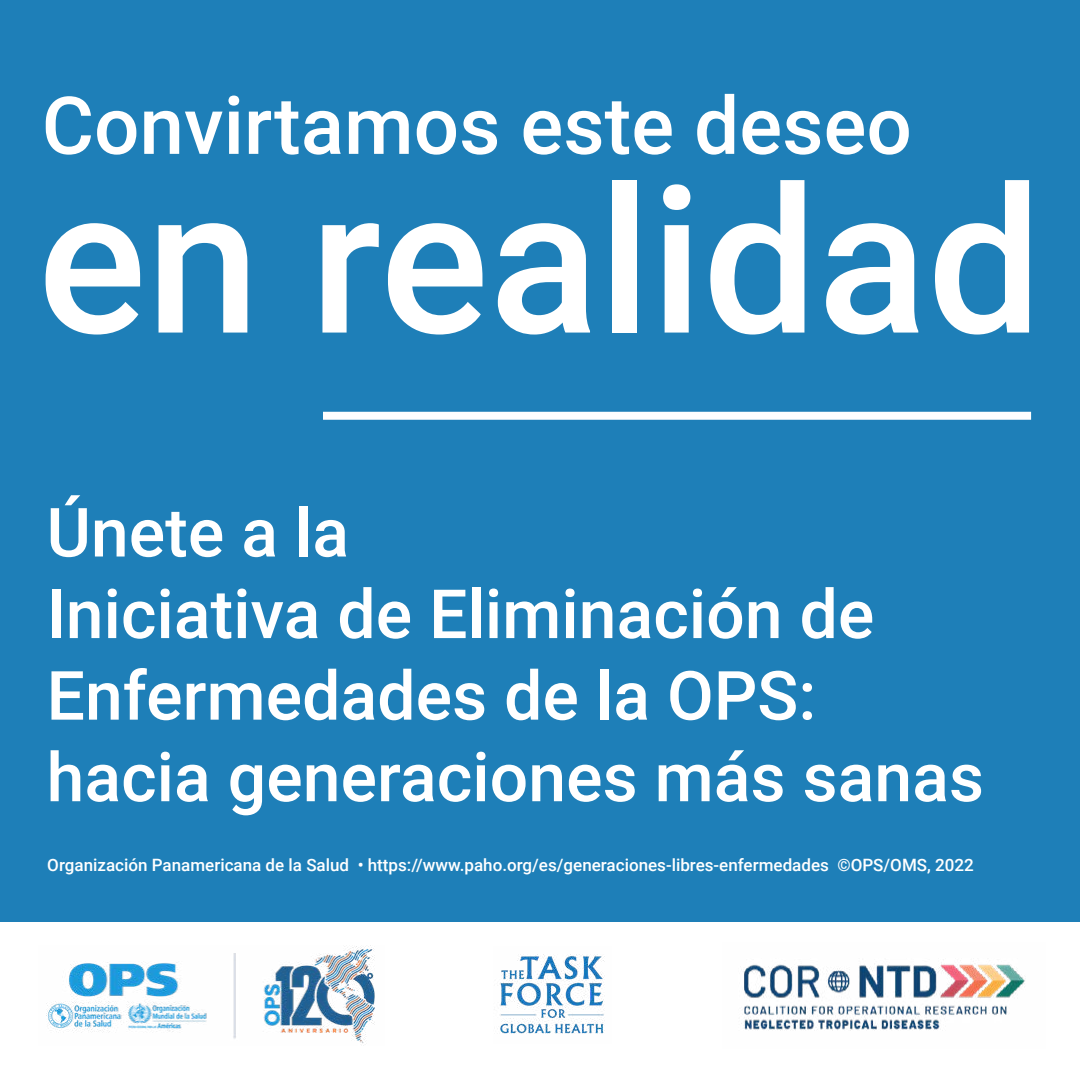
<style>
.page{position:relative;width:1080px;height:1080px;background:#1e7fb8}
.page>*{position:absolute;margin:0;border:0;box-sizing:border-box;transform-origin:0 0}
.t1{font:500 203.3px "Roboto";color:#fff}
.t2{font:500 80px "Roboto";color:#fff}
.t3{font:500 68px/81.6px "Roboto";color:#fff}
.t4{font:500 17px "Roboto";color:#fff}
</style>
<div class="page">
<div style="left:323px;top:412px;width:708px;height:8px;background:#fff"></div>
<div style="left:0;top:923px;width:1080px;height:157px;background:#fff"></div>
<img style="left:46px;top:945px;width:329px;height:99px">
<img style="left:500px;top:954px;width:105px;height:80px">
<img style="left:741px;top:962px;width:284px;height:69px">
<h2 class="t2" style="left:42px;top:69px;width:872px">Convirtamos este deseo</h2>
<h1 class="t1" style="left:37px;top:118px;width:1006px">en realidad</h1>
<h3 class="t3" style="left:47px;top:489px;width:939px">Únete a la<br>Iniciativa de Eliminación de<br>Enfermedades de la OPS: hacia generaciones más sanas</h3>
<p class="t4" style="left:47px;top:853px;width:928px">Organización Panamericana de la Salud • https://www.paho.org/es/generaciones-libres-enfermedades ©OPS/OMS, 2022</p>
</div>
